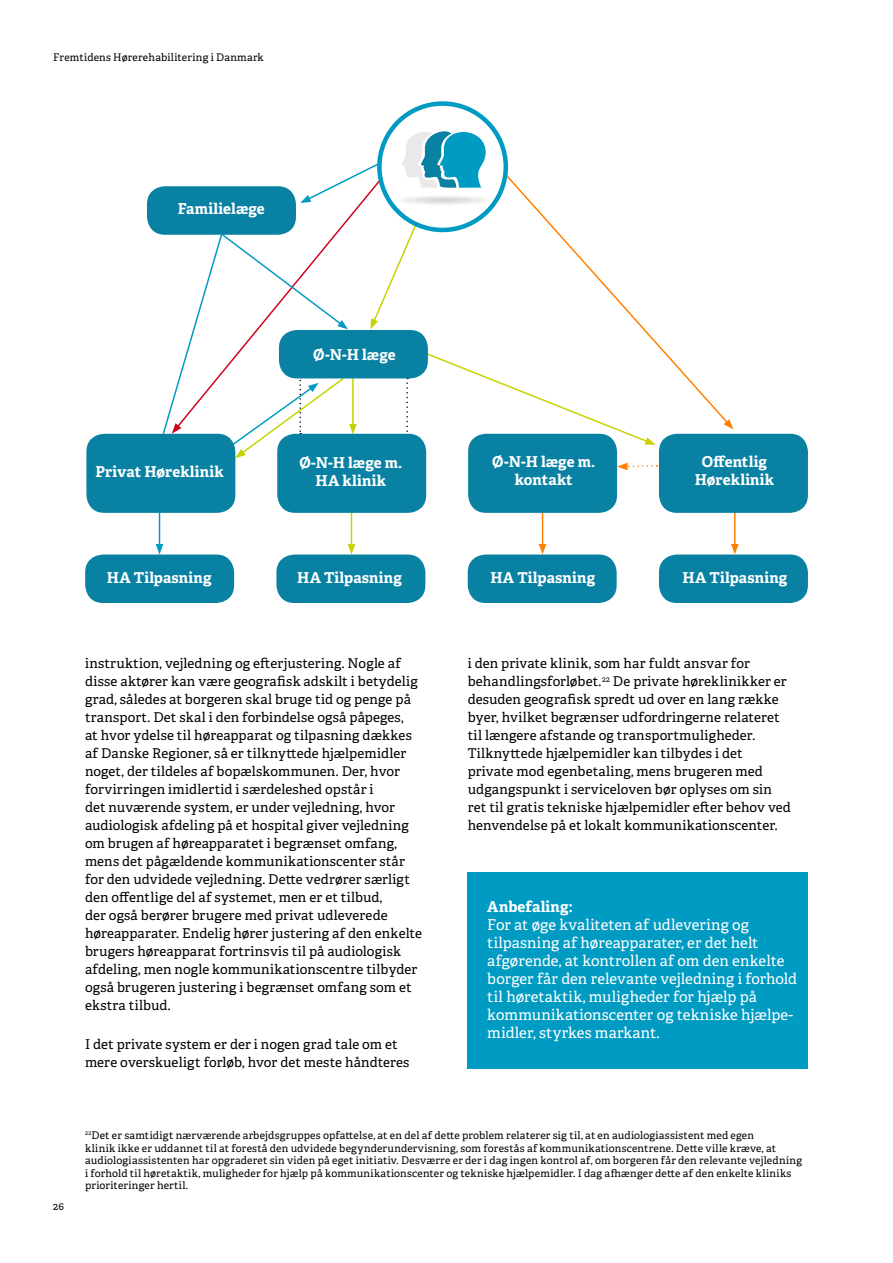
<style>
.page{position:relative;width:893px;height:1263px;background:#fff}
.page>*{position:absolute;margin:0;border:0;box-sizing:border-box;transform-origin:0 0}
.t1{font:15px/18px "Adelle PE";letter-spacing:.005em;color:#fff}
.t2{font:700 15px/18px "Adelle PE";letter-spacing:.01em;color:#fff;text-align:center}
.t3{font:13.5px/18px "Adelle PE";letter-spacing:.01em;color:#000}
.t4{font:10.5px/12.6px "Adelle PE";letter-spacing:.015em;color:#000}
</style>
<div class="page">
<svg style="left:724px;top:419px;width:9px;height:10px"></svg>
<hr style="left:351px;top:513px;width:1px;height:33px;background:#c8d200">
<svg style="left:348px;top:544px;width:7px;height:10px"></svg>
<hr style="left:159px;top:513px;width:1px;height:33px;background:#009bc3">
<svg style="left:156px;top:544px;width:7px;height:10px"></svg>
<hr style="left:542px;top:513px;width:1px;height:33px;background:#ff8000">
<svg style="left:539px;top:544px;width:7px;height:10px"></svg>
<hr style="left:734px;top:513px;width:2px;height:33px;background:#ff8000">
<svg style="left:731px;top:544px;width:8px;height:10px"></svg>
<div style="left:468px;top:872px;width:340px;height:196px;background:#009bc3"></div>
<div style="left:147px;top:186px;width:149px;height:49px;background:#0881a2;border-radius:18px"></div>
<div style="left:85px;top:554px;width:149px;height:49px;background:#0881a2;border-radius:18px"></div>
<div style="left:276px;top:554px;width:149px;height:49px;background:#0881a2;border-radius:18px"></div>
<div style="left:468px;top:554px;width:149px;height:49px;background:#0881a2;border-radius:18px"></div>
<div style="left:659px;top:554px;width:149px;height:49px;background:#0881a2;border-radius:18px"></div>
<div style="left:277px;top:434px;width:149px;height:79px;background:#0881a2;border-radius:18px"></div>
<div style="left:468px;top:434px;width:149px;height:79px;background:#0881a2;border-radius:18px"></div>
<div style="left:659px;top:434px;width:149px;height:79px;background:#0881a2;border-radius:18px"></div>
<div style="left:86px;top:434px;width:149px;height:79px;background:#0881a2;border-radius:18px"></div>
<svg style="left:161px;top:126px;width:496px;height:344px"></svg>
<p class="t4" style="left:53px;top:51px;width:212px">Fremtidens Hørerehabilitering i Danmark</p>
<p class="t2" style="left:178px;top:199px;width:88px">Familielæge</p>
<p class="t2" style="left:95px;top:462px;width:130px">Privat Høreklinik</p>
<p class="t2" style="left:313px;top:345px;width:84px">Ø-N-H læge</p>
<p class="t2" style="left:492px;top:452px;width:104px">Ø-N-H læge m. kontakt</p>
<p class="t2" style="left:299px;top:453px;width:104px">Ø-N-H læge m.<br>HA klinik</p>
<p class="t2" style="left:695px;top:452px;width:81px">Offentlig<br>Høreklinik</p>
<p class="t2" style="left:107px;top:568px;width:106px">HA Tilpasning</p>
<p class="t2" style="left:297px;top:568px;width:106px">HA Tilpasning</p>
<p class="t2" style="left:490px;top:568px;width:106px">HA Tilpasning</p>
<p class="t2" style="left:683px;top:568px;width:106px">HA Tilpasning</p>
<p class="t3" style="left:85px;top:654px;width:338px">instruktion, vejledning og efterjustering. Nogle af disse aktører kan være geografisk adskilt i betydelig grad, således at borgeren skal bruge tid og penge på transport. Det skal i den forbindelse også påpeges,<br>at hvor ydelse til høreapparat og tilpasning dækkes af Danske Regioner, så er tilknyttede hjælpemidler noget, der tildeles af bopælskommunen. Der, hvor forvirringen imidlertid i særdeleshed opstår i<br>det nuværende system, er under vejledning, hvor audiologisk afdeling på et hospital giver vejledning om brugen af høreapparatet i begrænset omfang, mens det pågældende kommunikationscenter står for den udvidede vejledning. Dette vedrører særligt den offentlige del af systemet, men er et tilbud,<br>der også berører brugere med privat udleverede høreapparater. Endelig hører justering af den enkelte brugers høreapparat fortrinsvis til på audiologisk afdeling, men nogle kommunikationscentre tilbyder også brugeren justering i begrænset omfang som et ekstra tilbud.</p>
<p class="t3" style="left:85px;top:1035px;width:326px">I det private system er der i nogen grad tale om et mere overskueligt forløb, hvor det meste håndteres</p>
<p class="t3" style="left:468px;top:654px;width:325px">i den private klinik, som har fuldt ansvar for behandlingsforløbet.<sup>22</sup> De private høreklinikker er desuden geografisk spredt ud over en lang række byer, hvilket begrænser udfordringerne relateret til længere afstande og transportmuligheder.<br>Tilknyttede hjælpemidler kan tilbydes i det private mod egenbetaling, mens brugeren med udgangspunkt i serviceloven bør oplyses om sin ret til gratis tekniske hjælpemidler efter behov ved henvendelse på et lokalt kommunikationscenter.</p>
<p class="t2" style="left:487px;top:897px;width:87px">Anbefaling:</p>
<p class="t1" style="left:487px;top:915px;width:311px">For at øge kvaliteten af udlevering og tilpasning af høreapparater, er det helt afgørende, at kontrollen af om den enkelte borger får den relevante vejledning i forhold til høretaktik, muligheder for hjælp på kommunikationscenter og tekniske hjælpe&shy;midler, styrkes markant.</p>
<p class="t4" style="left:53px;top:1199px;width:12px">26</p>
<p class="t4" style="left:85px;top:1128px;width:718px"><sup>22</sup>Det er samtidigt nærværende arbejdsgruppes opfattelse, at en del af dette problem relaterer sig til, at en audiologiassistent med egen<br>klinik ikke er uddannet til at forestå den udvidede begynderundervisning, som forestås af kommunikationscentrene. Dette ville kræve, at audiologiassistenten har opgraderet sin viden på eget initiativ. Desværre er der i dag ingen kontrol af, om borgeren får den relevante vejledning i forhold til høretaktik, muligheder for hjælp på kommunikationscenter og tekniske hjælpemidler. I dag afhænger dette af den enkelte kliniks prioriteringer hertil.</p>
</div>
